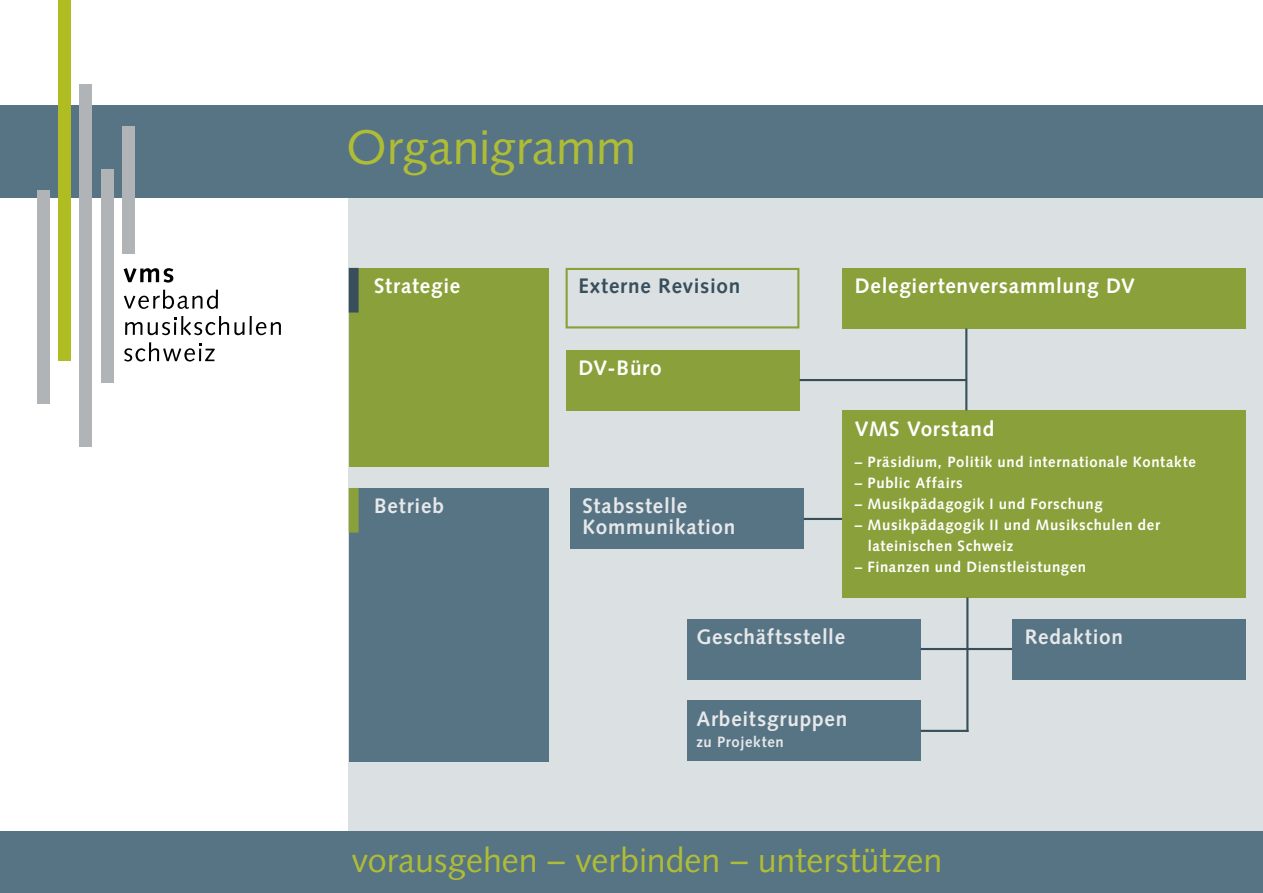
<style>
.page{position:relative;width:1263px;height:893px;background:#fff}
.page>*{position:absolute;margin:0;border:0;box-sizing:border-box;transform-origin:0 0}
.t1{font:48.6px "Syntax";color:#afbc36}
.t2{font:34.05px "Syntax";color:#afbc36}
.t3{font:700 21px/21px "Syntax";letter-spacing:.04em;color:#e6e8ea}
.t4{font:700 21px "Syntax";letter-spacing:.035em;color:#fff}
.t5{font:700 21px "Syntax";letter-spacing:.035em;color:#384f5b}
.t6{font:700 15px/21px "Syntax";letter-spacing:.045em;color:#fff}
.t7{font:700 15px "Syntax";letter-spacing:.05em;color:#e6e8ea}
</style>
<div class="page">
<div style="left:349px;top:109px;width:914px;height:722px;background:#dbe0e3"></div>
<div style="left:0;top:106px;width:1263px;height:92px;background:#567483"></div>
<div style="left:0;top:831px;width:1263px;height:62px;background:#567483"></div>
<div style="left:349px;top:268px;width:200px;height:199px;background:#8aa13b"></div>
<div style="left:349px;top:268px;width:10px;height:45px;background:#384f5b"></div>
<div style="left:349px;top:488px;width:200px;height:273px;background:#567483"></div>
<div style="left:349px;top:488px;width:10px;height:45px;background:#8aa13b"></div>
<div style="left:566px;top:268px;width:233px;height:60px;border:2px solid #8aa13b"></div>
<div style="left:566px;top:350px;width:233px;height:60px;background:#8aa13b"></div>
<div style="left:842px;top:268px;width:404px;height:60px;background:#8aa13b"></div>
<div style="left:842px;top:410px;width:404px;height:187px;background:#8aa13b"></div>
<div style="left:570px;top:488px;width:234px;height:61px;background:#567483"></div>
<div style="left:687px;top:619px;width:234px;height:60px;background:#567483"></div>
<div style="left:687px;top:701px;width:234px;height:60px;background:#567483"></div>
<hr style="left:799px;top:379px;width:167px;height:2px;background:#384f5b">
<hr style="left:965px;top:328px;width:2px;height:82px;background:#384f5b">
<div style="left:1012px;top:619px;width:234px;height:60px;background:#567483"></div>
<hr style="left:804px;top:518px;width:38px;height:2px;background:#384f5b">
<hr style="left:966px;top:597px;width:2px;height:135px;background:#384f5b">
<hr style="left:921px;top:730px;width:47px;height:2px;background:#384f5b">
<hr style="left:921px;top:648px;width:91px;height:2px;background:#384f5b">
<svg style="left:124px;top:268px;width:49px;height:15px"></svg>
<svg style="left:124px;top:290px;width:94px;height:19px"></svg>
<svg style="left:125px;top:322px;width:17px;height:13px"></svg>
<svg style="left:148px;top:316px;width:133px;height:19px"></svg>
<svg style="left:124px;top:342px;width:91px;height:20px"></svg>
<div style="left:37px;top:190px;width:13px;height:214px;background:#b1b4b6"></div>
<div style="left:58px;top:0;width:13px;height:361px;background:#afbc22"></div>
<div style="left:80px;top:84px;width:12px;height:362px;background:#b1b4b6"></div>
<div style="left:101px;top:169px;width:13px;height:213px;background:#b1b4b6"></div>
<div style="left:122px;top:126px;width:13px;height:128px;background:#b1b4b6"></div>
<h1 class="t1" style="left:347px;top:119px;width:291px">Organigramm</h1>
<h3 class="t4" style="left:374px;top:274px;width:87px">Strategie</h3>
<h3 class="t3" style="left:374px;top:496px;width:71px">Betrieb</h3>
<h3 class="t5" style="left:578px;top:274px;width:163px">Externe Revision</h3>
<h3 class="t4" style="left:855px;top:274px;width:282px">Delegiertenversammlung DV</h3>
<h3 class="t4" style="left:578px;top:356px;width:85px">DV-Büro</h3>
<h3 class="t3" style="left:583px;top:496px;width:154px">Stabsstelle<br>Kommunikation</h3>
<h3 class="t4" style="left:855px;top:417px;width:141px">VMS Vorstand</h3>
<p class="t6" style="left:855px;top:452px;width:343px">– Präsidium, Politik und internationale Kontakte</p>
<p class="t6" style="left:855px;top:473px;width:110px">– Public Affairs</p>
<p class="t6" style="left:855px;top:494px;width:249px">– Musikpädagogik I und Forschung</p>
<p class="t6" style="left:868px;top:515px;width:294px;text-indent:-13px">– Musikpädagogik II und Musikschulen der lateinischen Schweiz</p>
<p class="t6" style="left:855px;top:557px;width:233px">– Finanzen und Dienstleistungen</p>
<h3 class="t3" style="left:696px;top:627px;width:150px">Geschäftsstelle</h3>
<h3 class="t3" style="left:1025px;top:627px;width:100px">Redaktion</h3>
<h3 class="t3" style="left:696px;top:708px;width:153px">Arbeitsgruppen</h3>
<p class="t7" style="left:696px;top:733px;width:89px">zu Projekten</p>
<h2 class="t2" style="left:351px;top:840px;width:592px">vorausgehen – verbinden – unterstützen</h2>
</div>
